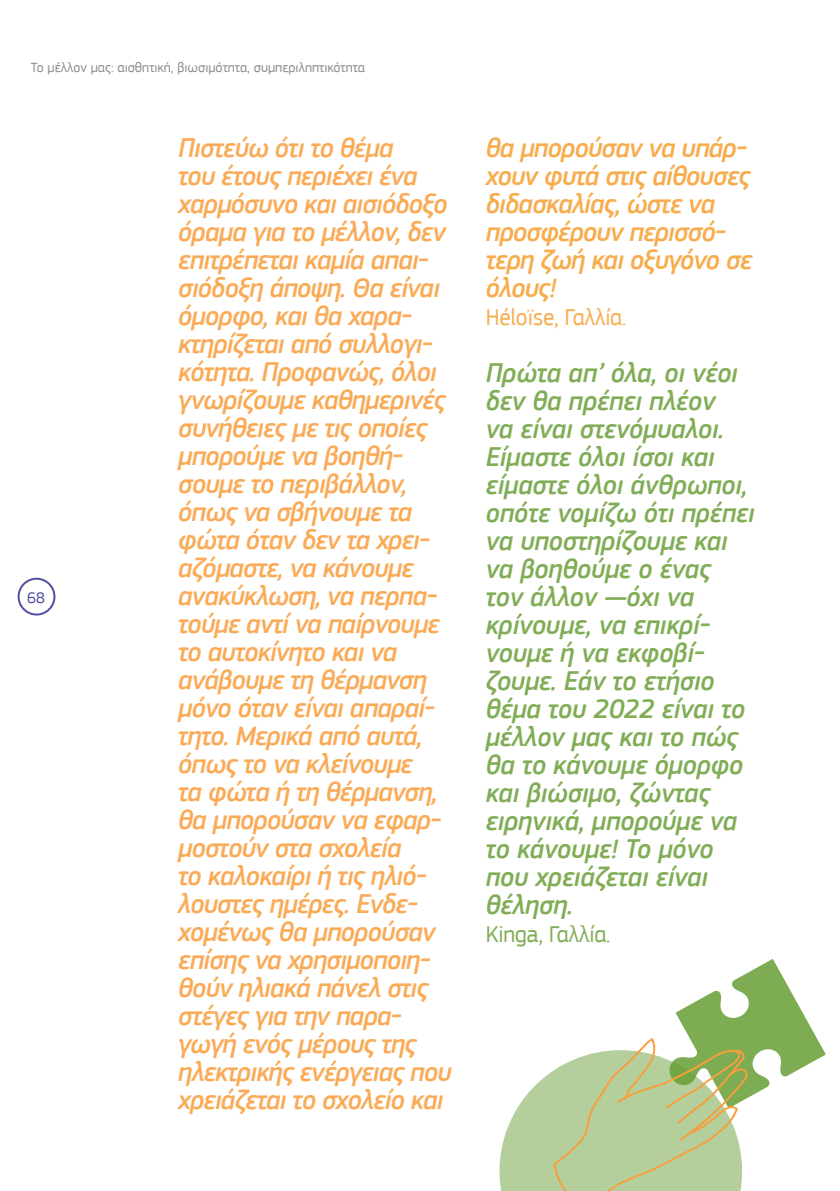
<style>
.page{position:relative;width:840px;height:1191px;background:#fff}
.page>*{position:absolute;margin:0;border:0;box-sizing:border-box;transform-origin:0 0}
.t1{font:italic 500 28px/28px "EC Square Sans Pro";letter-spacing:-.03em;color:#faab58}
.t2{font:italic 500 28px/28px "EC Square Sans Pro";letter-spacing:-.01em;color:#80ad55}
.t3{font:italic 500 28px/28px "EC Square Sans Pro";letter-spacing:-.03em;color:#f7ac4d}
.t4{font:24px "EC Square Sans Pro";letter-spacing:-.01em;color:#f7ac4d}
.t5{font:24px "EC Square Sans Pro";letter-spacing:-.01em;color:#80ad55}
.t6{font:16px "EC Square Sans Pro";color:#5350a2}
.t7{font:14px "EC Square Sans Pro";color:#8a8c8e}
</style>
<div class="page">
<div style="left:18px;top:578px;width:37px;height:37px;border:2px solid #5250a1;border-radius:50%"></div>
<svg style="left:499px;top:1071px;width:54px;height:120px;fill:#b4cf9b"></svg>
<svg style="left:553px;top:959px;width:272px;height:232px"></svg>
<p class="t7" style="left:31px;top:59px;width:336px">Το μέλλον μας: αισθητική, βιωσιμότητα, συμπεριληπτικότητα</p>
<p class="t6" style="left:27px;top:588px;width:19px">68</p>
<p class="t1" style="left:178px;top:134px;width:275px">Πιστεύω ότι το θέμα<br>του έτους περιέχει ένα χαρμόσυνο και αισιόδοξο όραμα για το μέλλον, δεν επιτρέπεται καμία απαι&shy;σιόδοξη άποψη. Θα είναι όμορφο, και θα χαρα&shy;κτηρίζεται από συλλογι&shy;κότητα. Προφανώς, όλοι γνωρίζουμε καθημερινές συνήθειες με τις οποίες μπορούμε να βοηθή&shy;σουμε το περιβάλλον, όπως να σβήνουμε τα φώτα όταν δεν τα χρει&shy;αζόμαστε, να κάνουμε ανακύκλωση, να περπα&shy;τούμε αντί να παίρνουμε το αυτοκίνητο και να ανάβουμε τη θέρμανση μόνο όταν είναι απαραί&shy;τητο. Μερικά από αυτά, όπως το να κλείνουμε<br>τα φώτα ή τη θέρμανση, θα μπορούσαν να εφαρ&shy;μοστούν στα σχολεία<br>το καλοκαίρι ή τις ηλιό&shy;λουστες ημέρες. Ενδε&shy;χομένως θα μπορούσαν επίσης να χρησιμοποιη&shy;θούν ηλιακά πάνελ στις στέγες για την παρα&shy;γωγή ενός μέρους της ηλεκτρικής ενέργειας που χρειάζεται το σχολείο και</p>
<p class="t3" style="left:485px;top:134px;width:268px">θα μπορούσαν να υπάρ&shy;χουν φυτά στις αίθουσες διδασκαλίας, ώστε να προσφέρουν περισσό&shy;τερη ζωή και οξυγόνο σε όλους!</p>
<p class="t4" style="left:485px;top:303px;width:142px">Héloïse, Γαλλία.</p>
<p class="t2" style="left:485px;top:359px;width:270px">Πρώτα απ’ όλα, οι νέοι δεν θα πρέπει πλέον<br>να είναι στενόμυαλοι.<br>Είμαστε όλοι ίσοι και είμαστε όλοι άνθρωποι, οπότε νομίζω ότι πρέπει να υποστηρίζουμε και να βοηθούμε ο ένας τον άλλον —όχι να κρίνουμε, να επικρί&shy;νουμε ή να εκφοβί&shy;ζουμε. Εάν το ετήσιο θέμα του 2022 είναι το μέλλον μας και το πώς θα το κάνουμε όμορφο και βιώσιμο, ζώντας ειρηνικά, μπορούμε να το κάνουμε! Το μόνο που χρειάζεται είναι θέληση.</p>
<p class="t5" style="left:485px;top:919px;width:126px">Kinga, Γαλλία.</p>
</div>
